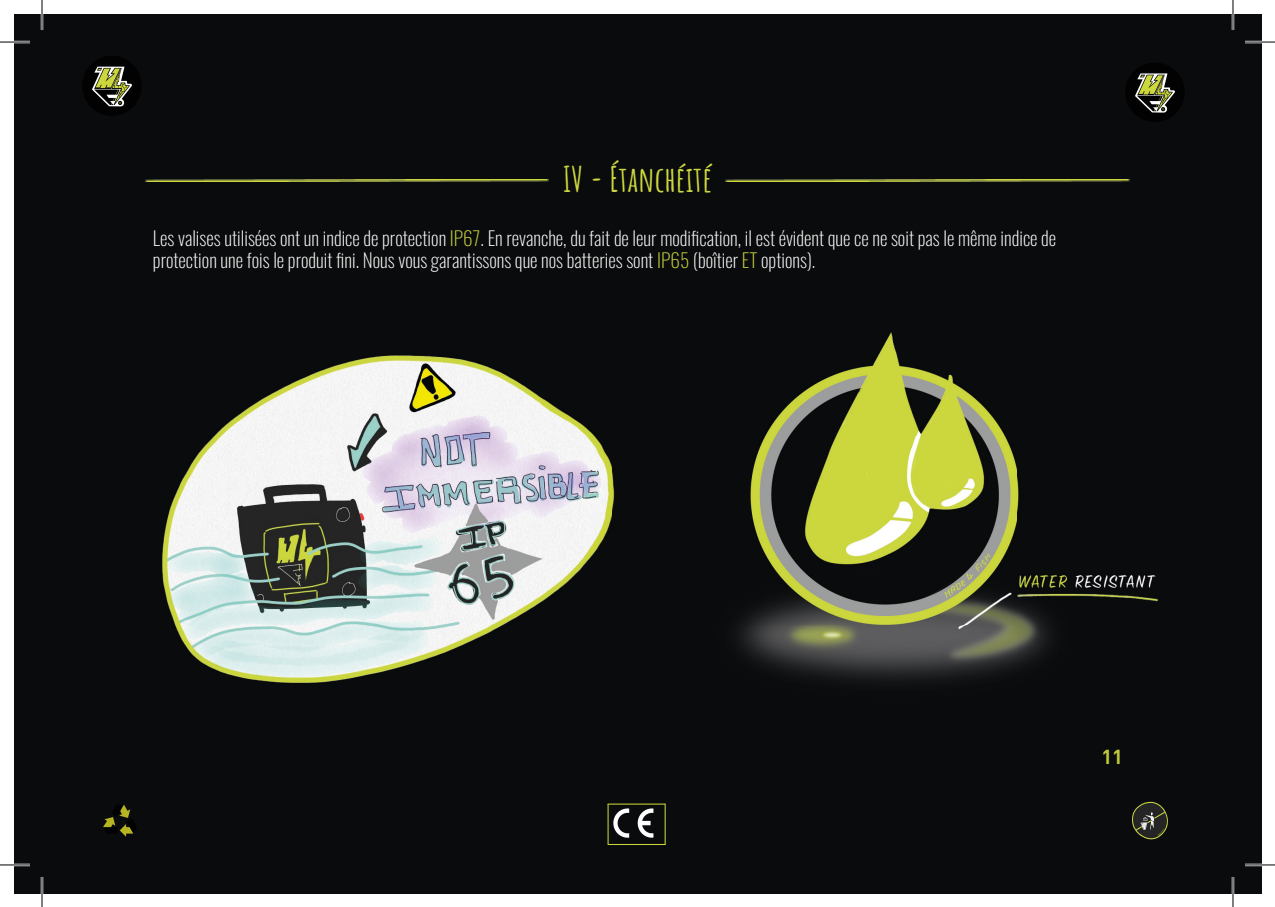
<style>
.page{position:relative;width:1275px;height:907px;background:#fff}
.page>*{position:absolute;margin:0;border:0;box-sizing:border-box;transform-origin:0 0}
.t1{font:700 34.4px "Amatic SC";color:#ccd73f}
.t2{font:700 20px "DIN Pro";color:#c1ca3c}
.t3{font:200 19.4px/22.8px "Oswald";color:#fff}
.s1{color:#cdd73d}
.s2{color:#ccd73f}
</style>
<div class="page">
<div style="left:14px;top:14px;width:1247px;height:878px;background:#0a0b0c"></div>
<img style="left:1132px;top:801px;width:36px;height:39px">
<img style="left:608px;top:804px;width:56px;height:39px">
<hr style="left:607px;top:803px;width:58px;height:1px;background:#cdd73d">
<hr style="left:664px;top:803px;width:1px;height:41px;background:#cdd73d">
<hr style="left:608px;top:843px;width:57px;height:1px;background:#cdd73d">
<hr style="left:607px;top:803px;width:1px;height:41px;background:#cdd73d">
<img style="left:737px;top:332px;width:421px;height:350px">
<img style="left:162px;top:355px;width:453px;height:328px">
<img style="left:1135px;top:73px;width:40px;height:40px">
<img style="left:92px;top:66px;width:40px;height:41px">
<img style="left:103px;top:805px;width:30px;height:32px">
<img style="left:725px;top:179px;width:404px;height:2px">
<img style="left:145px;top:179px;width:404px;height:2px">
<hr style="left:0;top:41px;width:30px;height:2px;background:#fff">
<hr style="left:1245px;top:41px;width:30px;height:2px;background:#fff">
<hr style="left:0;top:863px;width:30px;height:2px;background:#fff">
<hr style="left:1245px;top:863px;width:30px;height:2px;background:#fff">
<hr style="left:41px;top:0;width:2px;height:30px;background:#fff">
<hr style="left:41px;top:876px;width:2px;height:30px;background:#fff">
<hr style="left:1231px;top:0;width:3px;height:30px;background:#fff">
<hr style="left:1231px;top:876px;width:3px;height:30px;background:#fff">
<hr style="left:0;top:42px;width:30px;height:1px;background:#000">
<hr style="left:1245px;top:42px;width:30px;height:1px;background:#000">
<hr style="left:0;top:864px;width:30px;height:1px;background:#000">
<hr style="left:1245px;top:864px;width:30px;height:1px;background:#000">
<hr style="left:42px;top:0;width:1px;height:30px;background:#000">
<hr style="left:42px;top:876px;width:1px;height:30px;background:#000">
<hr style="left:1232px;top:0;width:1px;height:30px;background:#000">
<hr style="left:1232px;top:876px;width:1px;height:30px;background:#000">
<h1 class="t1" style="left:562px;top:152px;width:151px">IV - Étanchéité</h1>
<p class="t3" style="left:153px;top:224px;width:905px">Les valises utilisées ont un indice de protection <span class="s1">IP67</span>. En revanche, du fait de leur modification, il est évident que ce ne soit pas le même indice de protection une fois le produit fini. Nous vous garantissons que nos batteries sont <span class="s1">IP65</span> (boîtier <span class="s2">ET</span> options).</p>
<p class="t2" style="left:1101px;top:739px;width:23px">11</p>
</div>
